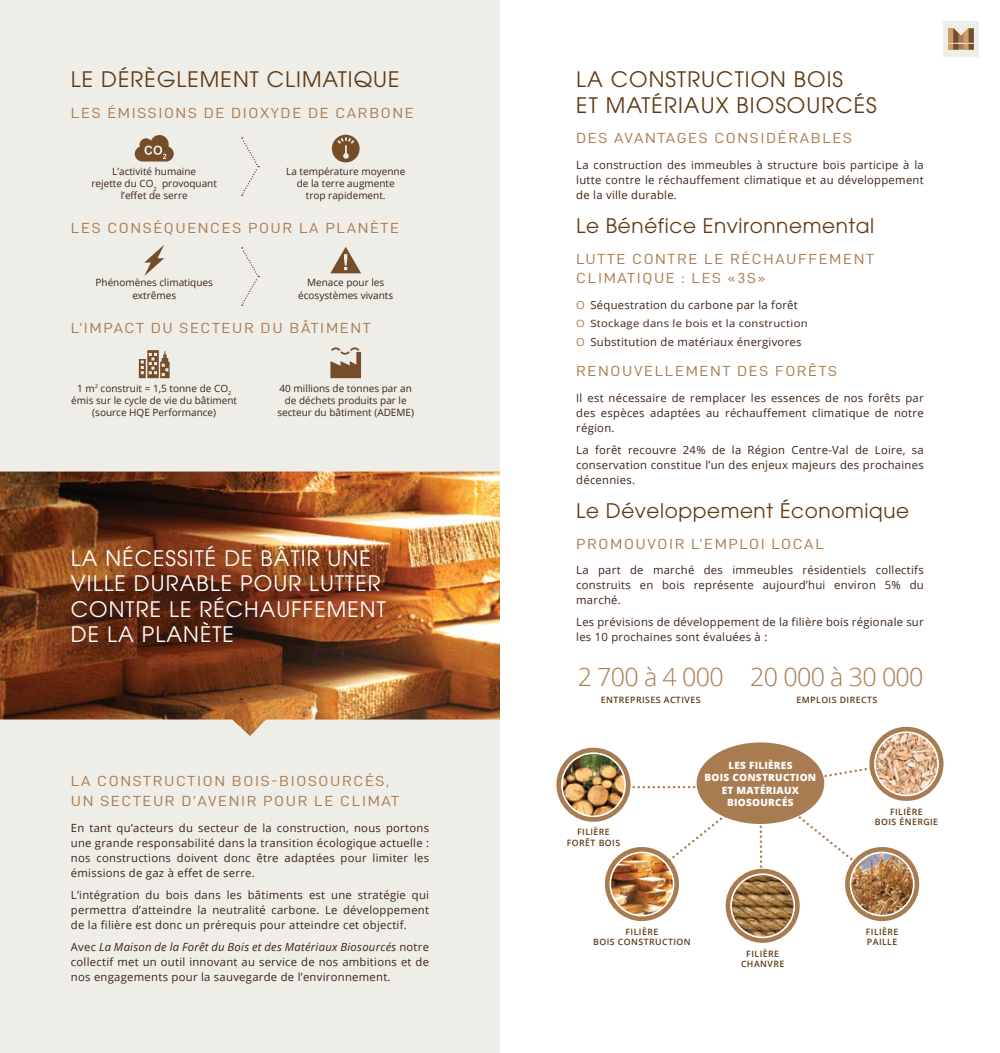
<style>
.page{position:relative;width:1000px;height:1053px;background:#fff}
.page>*{position:absolute;margin:0;border:0;box-sizing:border-box;transform-origin:0 0}
.t1{font:300 25px "Open Sans";letter-spacing:-.025em;color:#a97b50}
.t2{font:21.25px/25.5px "Avant Garde";letter-spacing:.05em;color:#fff}
.t3{font:21.25px/25.5px "Avant Garde";letter-spacing:.05em;color:#603913}
.t4{font:20px "Avant Garde";letter-spacing:.03em;color:#603913}
.t5{font:14.62px/19.5px "D DIN";letter-spacing:.1em;color:#a97b50;scale:1.11 1}
.t6{font:11.25px/15px "Open Sans";letter-spacing:.025em;color:#3c2415;text-align:justify}
.t7{font:10.12px "Open Sans";letter-spacing:.025em;color:#3c2415;scale:1.11 1}
.t8{font:10px/12px "Open Sans";color:#3c2415;text-align:center}
.t9{font:800 10px/12.5px "Open Sans";letter-spacing:.025em;color:#fff;text-align:center}
.t10{font:600 8.75px/10.5px "Open Sans";letter-spacing:.05em;color:#603913;text-align:center}
.s1{font-style:italic}
.s2{color:#a97b50}
</style>
<div class="page">
<div style="left:0;top:0;width:500px;height:1052px;background:#efede8"></div>
<img style="left:0;top:471px;width:500px;height:265px">
<svg style="left:135px;top:135px;width:39px;height:26px"></svg>
<svg style="left:144px;top:245px;width:20px;height:31px"></svg>
<svg style="left:139px;top:350px;width:30px;height:28px"></svg>
<svg style="left:332px;top:135px;width:27px;height:27px"></svg>
<svg style="left:330px;top:247px;width:31px;height:26px"></svg>
<svg style="left:330px;top:347px;width:31px;height:31px"></svg>
<svg style="left:241px;top:247px;width:18px;height:59px"></svg>
<svg style="left:241px;top:137px;width:18px;height:59px"></svg>
<svg style="left:593px;top:761px;width:310px;height:143px"></svg>
<svg style="left:869px;top:726px;width:74px;height:74px"></svg>
<img style="left:874px;top:732px;width:63px;height:63px;border-radius:32px">
<div style="left:873px;top:731px;width:65px;height:65px;border:2px solid #fff;border-radius:50%"></div>
<svg style="left:844px;top:847px;width:75px;height:74px"></svg>
<img style="left:850px;top:852px;width:63px;height:63px;border-radius:32px">
<div style="left:849px;top:851px;width:65px;height:65px;border:2px solid #fff;border-radius:50%"></div>
<svg style="left:725px;top:868px;width:74px;height:74px"></svg>
<img style="left:731px;top:874px;width:63px;height:63px;border-radius:32px">
<div style="left:730px;top:873px;width:64px;height:65px;border:2px solid #fff;border-radius:50%"></div>
<svg style="left:556px;top:747px;width:74px;height:74px"></svg>
<img style="left:561px;top:753px;width:64px;height:63px;border-radius:32px">
<div style="left:561px;top:752px;width:64px;height:65px;border:2px solid #fff;border-radius:50%"></div>
<svg style="left:604px;top:847px;width:74px;height:74px"></svg>
<img style="left:610px;top:852px;width:63px;height:63px;border-radius:32px">
<div style="left:609px;top:851px;width:65px;height:65px;border:2px solid #fff;border-radius:50%"></div>
<div style="left:696px;top:742px;width:128px;height:82px;background:#a97b50;border-radius:50%"></div>
<div style="left:943px;top:21px;width:35px;height:36px;background:#efede8"></div>
<svg style="left:948px;top:28px;width:25px;height:22px"></svg>
<h2 class="t3" style="left:71px;top:67px;width:330px">LE DÉRÈGLEMENT CLIMATIQUE</h2>
<p class="t5" style="left:71px;top:102px;width:310px">LES ÉMISSIONS DE DIOXYDE DE CARBONE</p>
<p class="t8" style="left:91px;top:165px;width:127px">L’activité humaine<br>rejette du CO<sub>2</sub> provoquant l’effet de serre</p>
<p class="t8" style="left:286px;top:165px;width:121px">La température moyenne de la terre augmente trop rapidement.</p>
<p class="t5" style="left:71px;top:218px;width:297px">LES CONSÉQUENCES POUR LA PLANÈTE</p>
<p class="t8" style="left:95px;top:276px;width:119px">Phénomènes climatiques extrêmes</p>
<p class="t8" style="left:298px;top:276px;width:96px">Menace pour les écosystèmes vivants</p>
<p class="t5" style="left:71px;top:317px;width:271px">L’IMPACT DU SECTEUR DU BÂTIMENT</p>
<p class="t8" style="left:71px;top:381px;width:167px">1 m<sup>2</sup> construit = 1,5 tonne de CO<sub>2 </sub>émis sur le cycle de vie du bâtiment (source HQE Performance)</p>
<p class="t8" style="left:277px;top:381px;width:138px">40 millions de tonnes par an de déchets produits par le secteur du bâtiment (ADEME)</p>
<h2 class="t2" style="left:71px;top:545px;width:316px">LA NÉCESSITÉ DE BÂTIR UNE<br>VILLE DURABLE POUR LUTTER<br>CONTRE LE RÉCHAUFFEMENT<br>DE LA PLANÈTE</h2>
<p class="t5" style="left:71px;top:771px;width:297px">LA CONSTRUCTION BOIS-BIOSOURCÉS,<br>UN SECTEUR D’AVENIR POUR LE CLIMAT</p>
<p class="t6" style="left:71px;top:819px;width:359px">En tant qu’acteurs du secteur de la construction, nous portons une grande responsabilité dans la transition écologique actuelle : nos constructions doivent donc être adaptées pour limiter les émissions de gaz à effet de serre.</p>
<p class="t6" style="left:71px;top:886px;width:359px">L’intégration du bois dans les bâtiments est une stratégie qui permettra d’atteindre la neutralité carbone. Le développement de la filière est donc un prérequis pour atteindre cet objectif.</p>
<p class="t6" style="left:71px;top:938px;width:359px">Avec <span class="s1">La Maison de la Forêt du Bois et des Matériaux Biosourcés</span> notre collectif met un outil innovant au service de nos ambitions et de nos engagements pour la sauvegarde de l’environnement.</p>
<h2 class="t3" style="left:576px;top:67px;width:302px">LA CONSTRUCTION BOIS<br>ET MATÉRIAUX BIOSOURCÉS</h2>
<p class="t5" style="left:576px;top:128px;width:250px">DES AVANTAGES CONSIDÉRABLES</p>
<p class="t6" style="left:576px;top:157px;width:349px">La construction des immeubles à structure bois participe à la lutte contre le réchauffement climatique et au développement de la ville durable.</p>
<h3 class="t4" style="left:576px;top:214px;width:299px">LE BÉNÉFICE ENVIRONNEMENTAL</h3>
<p class="t5" style="left:576px;top:248px;width:270px">LUTTE CONTRE LE RÉCHAUFFEMENT<br>CLIMATIQUE : LES «3S»</p>
<p class="t6" style="left:576px;top:297px;width:223px"><span class="s2">O</span> Séquestration du carbone par la forêt</p>
<p class="t7" style="left:576px;top:316px;width:210px"><span class="s2">O</span> Stockage dans le bois et la construction</p>
<p class="t6" style="left:576px;top:334px;width:227px"><span class="s2">O</span> Substitution de matériaux énergivores</p>
<p class="t5" style="left:576px;top:361px;width:236px">RENOUVELLEMENT DES FORÊTS</p>
<p class="t6" style="left:576px;top:390px;width:349px">Il est nécessaire de remplacer les essences de nos forêts par des espèces adaptées au réchauffement climatique de notre région.</p>
<p class="t6" style="left:576px;top:442px;width:349px">La forêt recouvre 24% de la Région Centre-Val de Loire, sa conservation constitue l’un des enjeux majeurs des prochaines décennies.</p>
<h3 class="t4" style="left:576px;top:499px;width:334px">LE DÉVELOPPEMENT ÉCONOMIQUE</h3>
<p class="t5" style="left:576px;top:533px;width:224px">PROMOUVOIR L’EMPLOI LOCAL</p>
<p class="t6" style="left:576px;top:562px;width:349px">La part de marché des immeubles résidentiels collectifs construits en bois représente aujourd’hui environ 5% du marché.</p>
<p class="t6" style="left:576px;top:614px;width:349px">Les prévisions de développement de la filière bois régionale sur les 10 prochaines sont évaluées à :</p>
<h1 class="t1" style="left:577px;top:659px;width:147px">2 700 à 4 000</h1>
<p class="t10" style="left:600px;top:694px;width:101px">ENTREPRISES ACTIVES</p>
<h1 class="t1" style="left:750px;top:659px;width:175px">20 000 à 30 000</h1>
<p class="t10" style="left:796px;top:694px;width:82px">EMPLOIS DIRECTS</p>
<p class="t10" style="left:566px;top:826px;width:55px">FILIÈRE<br>FORÊT BOIS</p>
<p class="t9" style="left:704px;top:758px;width:113px">LES FILIÈRES<br>BOIS CONSTRUCTION<br>ET MATÉRIAUX<br>BIOSOURCÉS</p>
<p class="t10" style="left:593px;top:926px;width:99px">FILIÈRE<br>BOIS CONSTRUCTION</p>
<p class="t10" style="left:740px;top:947px;width:45px">FILIÈRE<br>CHANVRE</p>
<p class="t10" style="left:874px;top:805px;width:65px">FILIÈRE<br>BOIS ÉNERGIE</p>
<p class="t10" style="left:865px;top:926px;width:34px;text-align:left">FILIÈRE<br>PAILLE</p>
</div>
